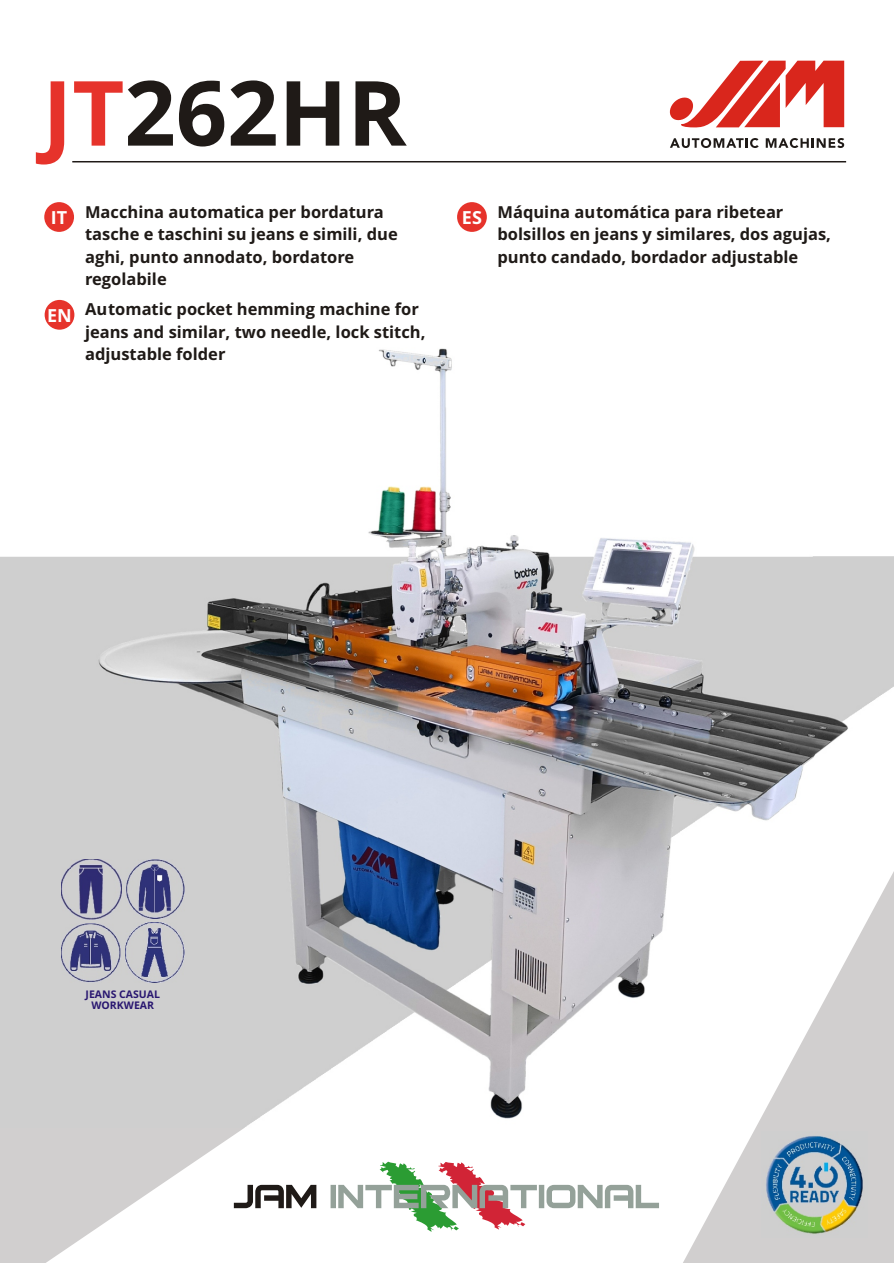
<style>
.page{position:relative;width:894px;height:1263px;background:#fff}
.page>*{position:absolute;margin:0;border:0;box-sizing:border-box;transform-origin:0 0}
.t1{font:700 90px "Open Sans";color:#1f1a17}
.t2{font:700 18px "Open Sans";color:#fff}
.t3{font:700 16.5px/22.5px "Open Sans";color:#1f1a17}
.t4{font:700 10.5px/10.6px "Open Sans";color:#291770;text-align:center}
.s1{color:#e6332b}
.s2{font-size:18px;color:#fff}
</style>
<div class="page">
<svg style="left:0;top:1128px;width:389px;height:135px"></svg>
<img style="left:0;top:348px;width:894px;height:780px">
<div style="left:44px;top:202px;width:30px;height:30px;background:#e6332b;border-radius:50%"></div>
<div style="left:45px;top:300px;width:29px;height:30px;background:#e6332b;border-radius:50%"></div>
<svg style="left:72px;top:161px;width:775px;height:2px;background:#585452"></svg>
<svg style="left:234px;top:1185px;width:82px;height:23px"></svg>
<svg style="left:331px;top:1162px;width:221px;height:70px"></svg>
<svg style="left:552px;top:717px;width:342px;height:546px"></svg>
<svg style="left:670px;top:138px;width:89px;height:10px"></svg>
<svg style="left:766px;top:138px;width:78px;height:10px"></svg>
<svg style="left:669px;top:61px;width:175px;height:67px"></svg>
<div style="left:457px;top:202px;width:30px;height:30px;background:#e6332b;border-radius:50%"></div>
<img style="left:761px;top:1131px;width:106px;height:106px">
<img style="left:62px;top:923px;width:59px;height:59px">
<img style="left:125px;top:860px;width:60px;height:58px">
<img style="left:62px;top:860px;width:59px;height:59px">
<img style="left:125px;top:923px;width:60px;height:59px">
<h1 class="t1" style="left:43px;top:77px;width:366px"><span class="s1">JT</span>262HR</h1>
<p class="t2" style="left:51px;top:210px;width:18px">IT</p>
<p class="t2" style="left:47px;top:308px;width:26px">EN</p>
<p class="t3" style="left:85px;top:202px;width:314px">Macchina automatica per bordatura tasche e taschini su jeans e simili, due aghi, punto annodato, bordatore regolabile</p>
<p class="t3" style="left:85px;top:300px;width:342px">Automatic pocket hemming machine for jeans and similar, two needle, lock stitch, adjustable folder</p>
<p class="t3" style="left:497px;top:202px;width:335px;text-indent:-36px"><span class="s2">ES</span> Máquina automática para ribetear bolsillos en jeans y similares, dos agujas, punto candado, bordador adjustable</p>
<p class="t4" style="left:86px;top:990px;width:76px">JEANS CASUAL<br>WORKWEAR</p>
</div>
